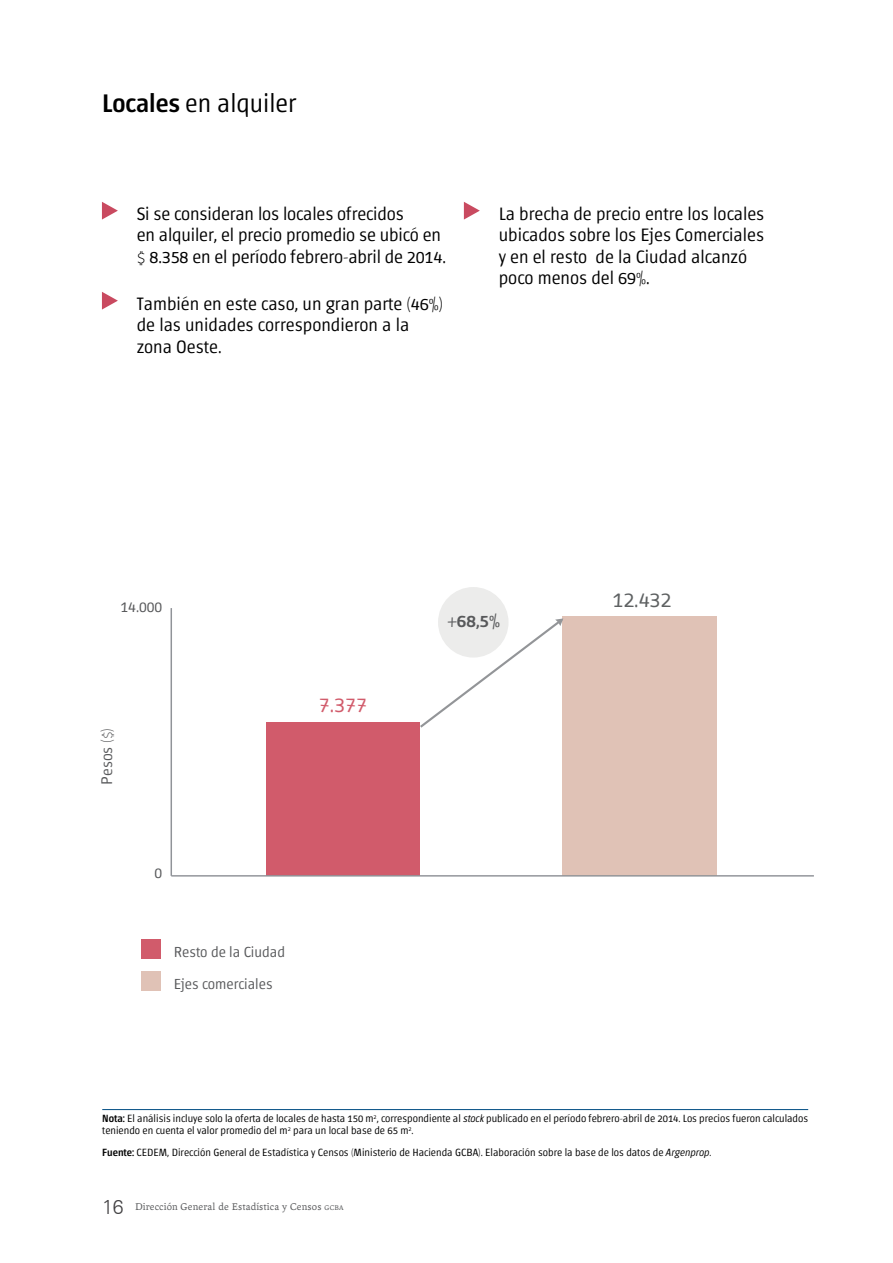
<style>
.page{position:relative;width:893px;height:1263px;background:#fff}
.page>*{position:absolute;margin:0;border:0;box-sizing:border-box;transform-origin:0 0}
.t1{font:300 25.5px "Chaco";color:#000}
.t2{font:300 21.9px "Chaco";color:#5e6162}
.t3{font:300 21.9px "Chaco";color:#d15b6b}
.t4{font:500 18.15px "Chaco";color:#58595b}
.t5{font:300 18px/21.6px "Chaco";color:#000}
.t6{font:300 15.45px "Chaco";color:#58595b}
.t7{font:300 14.55px "Chaco";color:#58595b}
.t8{font:300 10.5px/12px "Chaco";color:#000}
.t9{font:10.5px "Andralis ND Os F";letter-spacing:.02em;color:#58595b}
.s1{font-weight:500}
.s2{font-style:italic}
.s3{font-family:"Zurich BT";font-weight:300;font-size:19.5px;color:#414042}
.s4{font-size:7.35px}
</style>
<div class="page">
<hr style="left:102px;top:1109px;width:706px;height:1px;background:#004c83">
<div style="left:267px;top:722px;width:153px;height:154px;background:#d15b6b"></div>
<div style="left:563px;top:616px;width:154px;height:260px;background:#e0c2b6"></div>
<svg style="left:420px;top:617px;width:143px;height:113px"></svg>
<hr style="left:171px;top:608px;width:1px;height:268px;background:#909398">
<hr style="left:171px;top:875px;width:643px;height:1px;background:#909398">
<div style="left:142px;top:971px;width:19px;height:19px;background:#e0c2b6"></div>
<div style="left:142px;top:939px;width:19px;height:20px;background:#d15b6b"></div>
<div style="left:438px;top:587px;width:70px;height:70px;background:#ececeb;border-radius:50%"></div>
<h1 class="t1" style="left:102px;top:91px;width:196px"><span class="s1">Locales</span> en alquiler</h1>
<h3 class="t5" style="left:137px;top:203px;width:311px">Si se consideran los locales ofrecidos<br>en alquiler, el precio promedio se ubicó en $ 8.358 en el período febrero-abril de 2014.</h3>
<h3 class="t5" style="left:137px;top:293px;width:308px">También en este caso, un gran parte (46%) de las unidades correspondieron a la zona Oeste.</h3>
<h3 class="t5" style="left:499px;top:203px;width:267px">La brecha de precio entre los locales ubicados sobre los Ejes Comerciales y en el resto de la Ciudad alcanzó poco menos del 69%.</h3>
<h3 class="t6" style="left:121px;top:599px;width:43px">14.000</h3>
<h3 class="t6" style="left:100px;top:785px;width:58px;rotate:-90deg">Pesos ($)</h3>
<h3 class="t6" style="left:155px;top:866px;width:9px">0</h3>
<h3 class="t7" style="left:174px;top:945px;width:113px">Resto de la Ciudad</h3>
<h3 class="t7" style="left:174px;top:977px;width:100px">Ejes comerciales</h3>
<h2 class="t3" style="left:319px;top:695px;width:50px">7.377</h2>
<h3 class="t4" style="left:447px;top:613px;width:54px">+68,5%</h3>
<h2 class="t2" style="left:612px;top:589px;width:61px">12.432</h2>
<p class="t8" style="left:102px;top:1113px;width:707px"><span class="s1">Nota:</span> El análisis incluye solo la oferta de locales de hasta 150 m<sup>2</sup>, correspondiente al <span class="s2">stock</span> publicado en el período febrero-abril de 2014. Los precios fueron calculados teniendo en cuenta el valor promedio del m<sup>2</sup> para un local base de 65 m<sup>2</sup>.</p>
<p class="t8" style="left:102px;top:1146px;width:611px"><span class="s1">Fuente:</span> CEDEM, Dirección General de Estadística y Censos (Ministerio de Hacienda GCBA). Elaboración sobre la base de los datos de <span class="s2">Argenprop.</span></p>
<p class="t9" style="left:102px;top:1201px;width:243px"><span class="s3">16</span> Dirección General de Estadística y Censos <span class="s4">gcba</span></p>
</div>
